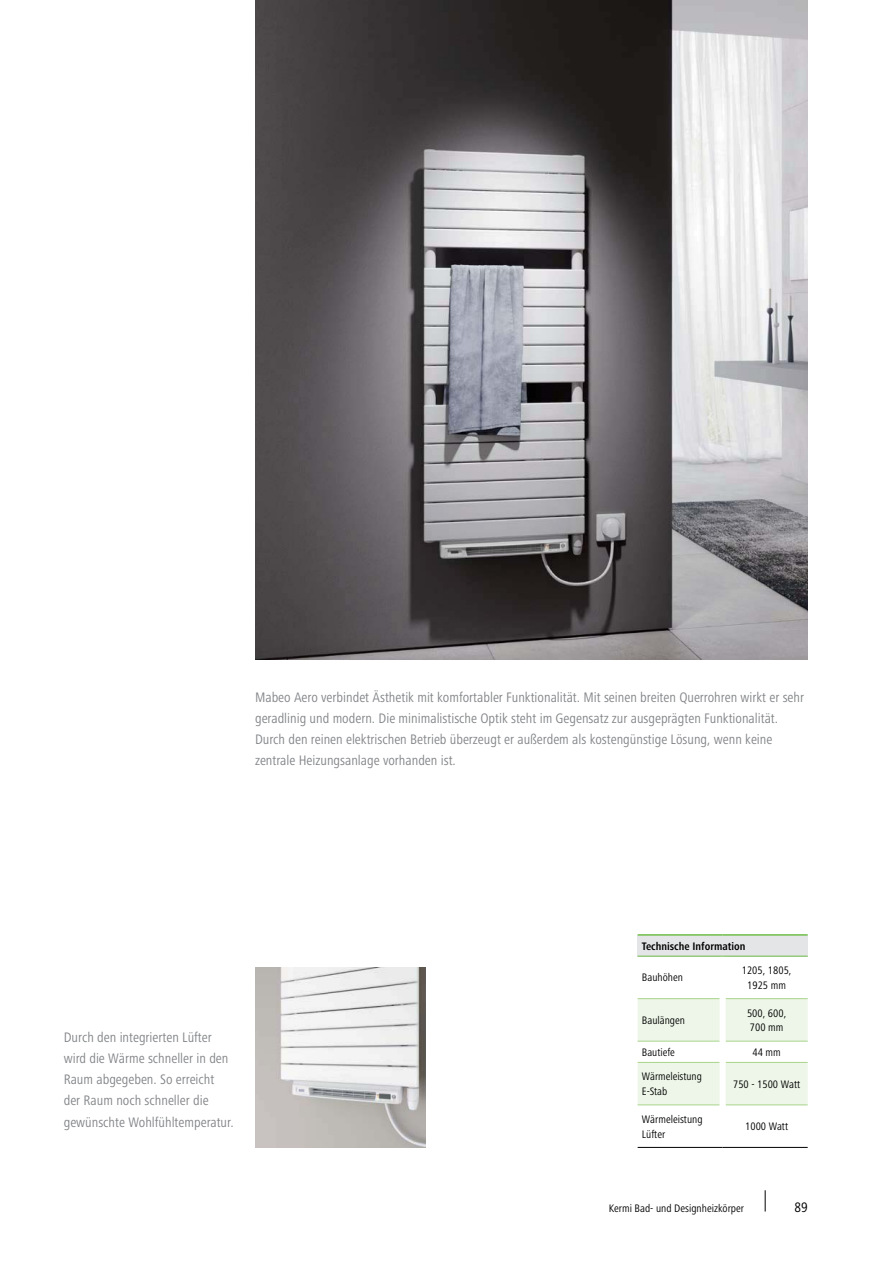
<style>
.page{position:relative;width:893px;height:1263px;background:#fff}
.page>*{position:absolute;margin:0;border:0;box-sizing:border-box;transform-origin:0 0}
.t1{font:condensed 14.25px/21.3px "Frutiger Next LTW1 G";color:#818487}
.t2{font:condensed 14.25px "Frutiger Next LTW1 G";color:#000}
.t3{font:condensed 11.25px/14.9px "Frutiger Next LTW1 G";color:#000}
.t4{font:700 condensed 11.25px "Frutiger Next LTW1 G";color:#000}
</style>
<div class="page">
<svg style="left:765px;top:1190px;width:1px;height:22px"></svg>
<img style="left:255px;top:0;width:553px;height:659px">
<img style="left:255px;top:968px;width:170px;height:180px">
<div style="left:638px;top:935px;width:170px;height:21px;background:#e4e5e7"></div>
<svg style="left:638px;top:999px;width:170px;height:148px"></svg>
<hr style="left:638px;top:934px;width:85px;height:2px;background:#6ebe48">
<hr style="left:723px;top:934px;width:85px;height:2px;background:#6ebe48">
<hr style="left:638px;top:998px;width:82px;height:1px;background:#a8d48b">
<hr style="left:726px;top:998px;width:82px;height:1px;background:#a8d48b">
<hr style="left:638px;top:1041px;width:82px;height:1px;background:#a8d48b">
<hr style="left:726px;top:1041px;width:82px;height:1px;background:#a8d48b">
<hr style="left:638px;top:1062px;width:82px;height:1px;background:#a8d48b">
<hr style="left:726px;top:1062px;width:82px;height:1px;background:#a8d48b">
<hr style="left:638px;top:1105px;width:82px;height:1px;background:#a8d48b">
<hr style="left:726px;top:1105px;width:82px;height:1px;background:#a8d48b">
<div style="left:720px;top:999px;width:6px;height:42px;background:#fff"></div>
<div style="left:720px;top:1041px;width:6px;height:21px;background:#fff"></div>
<div style="left:720px;top:1062px;width:6px;height:43px;background:#fff"></div>
<div style="left:720px;top:1105px;width:6px;height:42px;background:#fff"></div>
<hr style="left:638px;top:1147px;width:85px;height:1px;background:#000">
<hr style="left:723px;top:1147px;width:85px;height:1px;background:#000">
<hr style="left:638px;top:956px;width:85px;height:1px;background:#6ebe48">
<hr style="left:723px;top:956px;width:85px;height:1px;background:#6ebe48">
<p class="t1" style="left:255px;top:687px;width:551px">Mabeo Aero verbindet Ästhetik mit komfortabler Funktionalität. Mit seinen breiten Querrohren wirkt er sehr geradlinig und modern. Die minimalistische Optik steht im Gegensatz zur ausgeprägten Funktionalität.<br>Durch den reinen elektrischen Betrieb überzeugt er außerdem als kostengünstige Lösung, wenn keine zentrale Heizungsanlage vorhanden ist.</p>
<p class="t1" style="left:64px;top:1027px;width:171px">Durch den integrierten Lüfter wird die Wärme schneller in den<br>Raum abgegeben. So erreicht der Raum noch schneller die gewünschte Wohlfühltemperatur.</p>
<p class="t4" style="left:642px;top:941px;width:105px">Technische Information</p>
<p class="t3" style="left:642px;top:971px;width:43px">Bauhöhen</p>
<p class="t3" style="left:742px;top:964px;width:51px;text-align:center">1205, 1805,<br>1925 mm</p>
<p class="t3" style="left:642px;top:1014px;width:45px">Baulängen</p>
<p class="t3" style="left:747px;top:1006px;width:41px">500, 600,<br>700 mm</p>
<p class="t3" style="left:642px;top:1046px;width:34px">Bautiefe</p>
<p class="t3" style="left:752px;top:1046px;width:30px">44 mm</p>
<p class="t3" style="left:642px;top:1070px;width:62px">Wärmeleistung<br>E-Stab</p>
<p class="t3" style="left:733px;top:1077px;width:68px">750 - 1500 Watt</p>
<p class="t3" style="left:642px;top:1112px;width:62px">Wärmeleistung<br>Lüfter</p>
<p class="t3" style="left:745px;top:1120px;width:44px">1000 Watt</p>
<p class="t3" style="left:609px;top:1201px;width:136px">Kermi Bad- und Designheizkörper</p>
<p class="t2" style="left:794px;top:1201px;width:15px">89</p>
</div>
